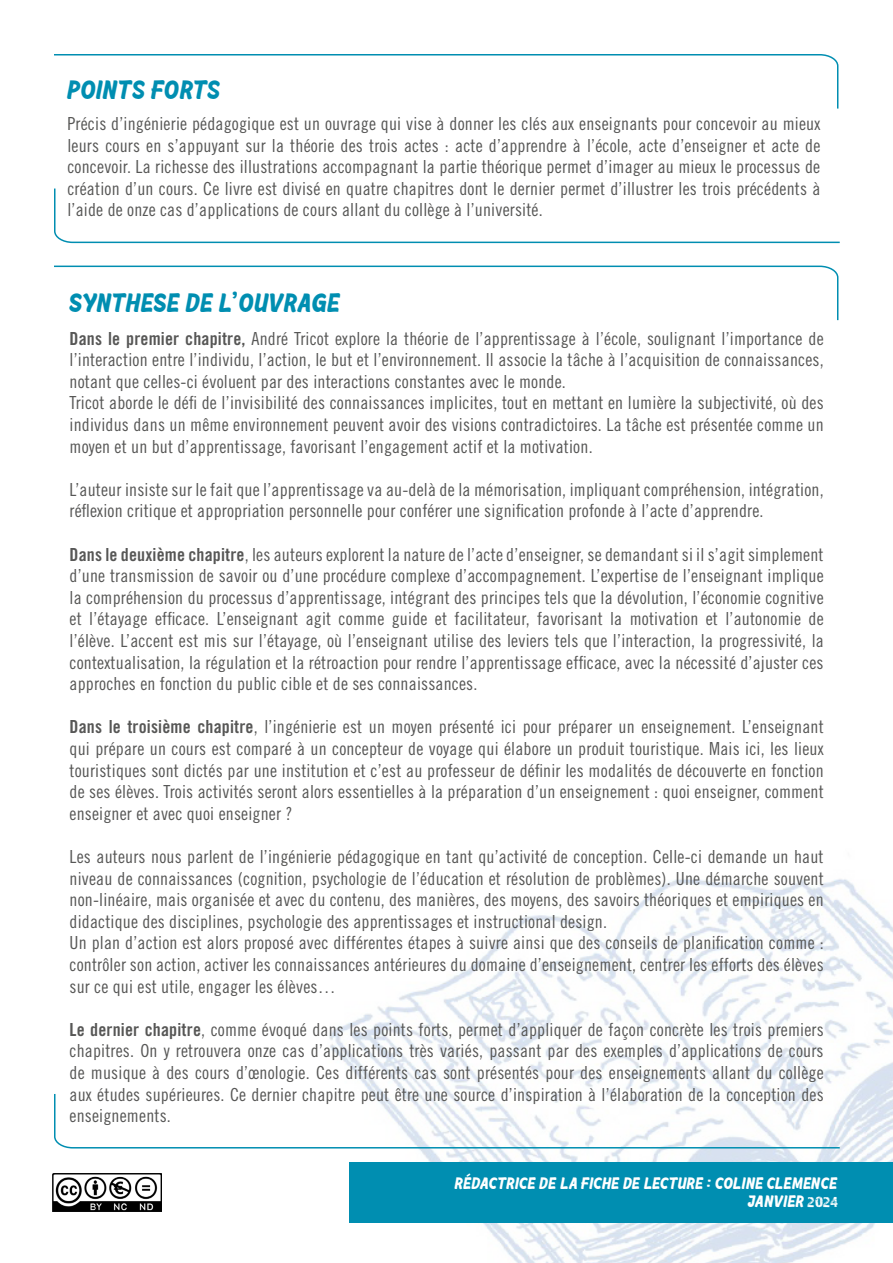
<style>
.page{position:relative;width:893px;height:1263px;background:#fff}
.page>*{position:absolute;margin:0;border:0;box-sizing:border-box;transform-origin:0 0}
.t1{font:24px "Retrochips";letter-spacing:-.005em;color:#008eb1}
.t2{font:24px "Retrochips";letter-spacing:-.025em;color:#008eb1}
.t3{font:18px/21.6px "Trade Gothic LT Std Cn 18";letter-spacing:.01em;color:#575756;text-align:justify}
.t4{font:15px/18px "Retrochips";letter-spacing:-.015em;color:#fff;text-align:right}
.s1{font-family:"Trade Gothic LT Std Bd Cn 20"}
.s2{font-family:"Almaq Rough"}
</style>
<div class="page">
<svg style="left:54px;top:265px;width:785px;height:56px"></svg>
<img style="left:329px;top:879px;width:564px;height:384px">
<img style="left:53px;top:1173px;width:109px;height:38px">
<svg style="left:54px;top:1092px;width:787px;height:57px"></svg>
<div style="left:350px;top:1162px;width:543px;height:61px;background:#008eb1"></div>
<svg style="left:54px;top:54px;width:785px;height:55px"></svg>
<svg style="left:54px;top:188px;width:786px;height:56px"></svg>
<h1 class="t2" style="left:67px;top:73px;width:155px">POINTS FORTS</h1>
<p class="t3" style="left:67px;top:112px;width:754px">Précis d’ingénierie pédagogique est un ouvrage qui vise à donner les clés aux enseignants pour concevoir au mieux leurs cours en s’appuyant sur la théorie des trois actes : acte d’apprendre à l’école, acte d’enseigner et acte de concevoir. La richesse des illustrations accompagnant la partie théorique permet d’imager au mieux le processus de création d’un cours. Ce livre est divisé en quatre chapitres dont le dernier permet d’illustrer les trois précédents à l’aide de onze cas d’applications de cours allant du collège à l’université.</p>
<h1 class="t1" style="left:70px;top:286px;width:273px">SYNTHESE DE L’OUVRAGE</h1>
<p class="t3" style="left:70px;top:327px;width:756px;text-align:left"><span class="s1">Dans le premier chapitre,</span> André Tricot explore la théorie de l’apprentissage à l’école, soulignant l’importance de l’interaction entre l’individu, l’action, le but et l’environnement. Il associe la tâche à l’acquisition de connaissances, notant que celles-ci évoluent par des interactions constantes avec le monde.<br>Tricot aborde le défi de l’invisibilité des connaissances implicites, tout en mettant en lumière la subjectivité, où des individus dans un même environnement peuvent avoir des visions contradictoires. La tâche est présentée comme un moyen et un but d’apprentissage, favorisant l’engagement actif et la motivation.</p>
<p class="t3" style="left:70px;top:478px;width:756px">L’auteur insiste sur le fait que l’apprentissage va au-delà de la mémorisation, impliquant compréhension, intégration, réflexion critique et appropriation personnelle pour conférer une signification profonde à l’acte d’apprendre.</p>
<p class="t3" style="left:70px;top:543px;width:756px"><span class="s1">Dans le deuxième chapitre</span>, les auteurs explorent la nature de l’acte d’enseigner, se demandant si il s’agit simplement d’une transmission de savoir ou d’une procédure complexe d’accompagnement. L’expertise de l’enseignant implique la compréhension du processus d’apprentissage, intégrant des principes tels que la dévolution, l’économie cognitive et l’étayage efficace. L’enseignant agit comme guide et facilitateur, favorisant la motivation et l’autonomie de l’élève. L’accent est mis sur l’étayage, où l’enseignant utilise des leviers tels que l’interaction, la progressivité, la contextualisation, la régulation et la rétroaction pour rendre l’apprentissage efficace, avec la nécessité d’ajuster ces approches en fonction du public cible et de ses connaissances.</p>
<p class="t3" style="left:70px;top:716px;width:756px"><span class="s1">Dans le troisième chapitre</span>, l’ingénierie est un moyen présenté ici pour préparer un enseignement. L’enseignant qui prépare un cours est comparé à un concepteur de voyage qui élabore un produit touristique. Mais ici, les lieux touristiques sont dictés par une institution et c’est au professeur de définir les modalités de découverte en fonction de ses élèves. Trois activités seront alors essentielles à la préparation d’un enseignement : quoi enseigner, comment enseigner et avec quoi enseigner ?</p>
<p class="t3" style="left:70px;top:846px;width:756px;text-align:left">Les auteurs nous parlent de l’ingénierie pédagogique en tant qu’activité de conception. Celle-ci demande un haut niveau de connaissances (cognition, psychologie de l’éducation et résolution de problèmes). Une démarche souvent non-linéaire, mais organisée et avec du contenu, des manières, des moyens, des savoirs théoriques et empiriques en didactique des disciplines, psychologie des apprentissages et instructional design.<br>Un plan d’action est alors proposé avec différentes étapes à suivre ainsi que des conseils de planification comme : contrôler son action, activer les connaissances antérieures du domaine d’enseignement, centrer les efforts des élèves sur ce qui est utile, engager les élèves…</p>
<p class="t3" style="left:70px;top:1018px;width:756px"><span class="s1">Le dernier chapitre</span>, comme évoqué dans les points forts, permet d’appliquer de façon concrète les trois premiers chapitres. On y retrouvera onze cas d’applications très variés, passant par des exemples d’applications de cours de musique à des cours d’œnologie. Ces différents cas sont présentés pour des enseignements allant du collège aux études supérieures. Ce dernier chapitre peut être une source d’inspiration à l’élaboration de la conception des enseignements.</p>
<p class="t4" style="left:455px;top:1174px;width:384px">RÉDACTRICE DE LA FICHE DE LECTURE : COLINE CLEMENCE<br>JANVIER <span class="s2">2024</span></p>
</div>
